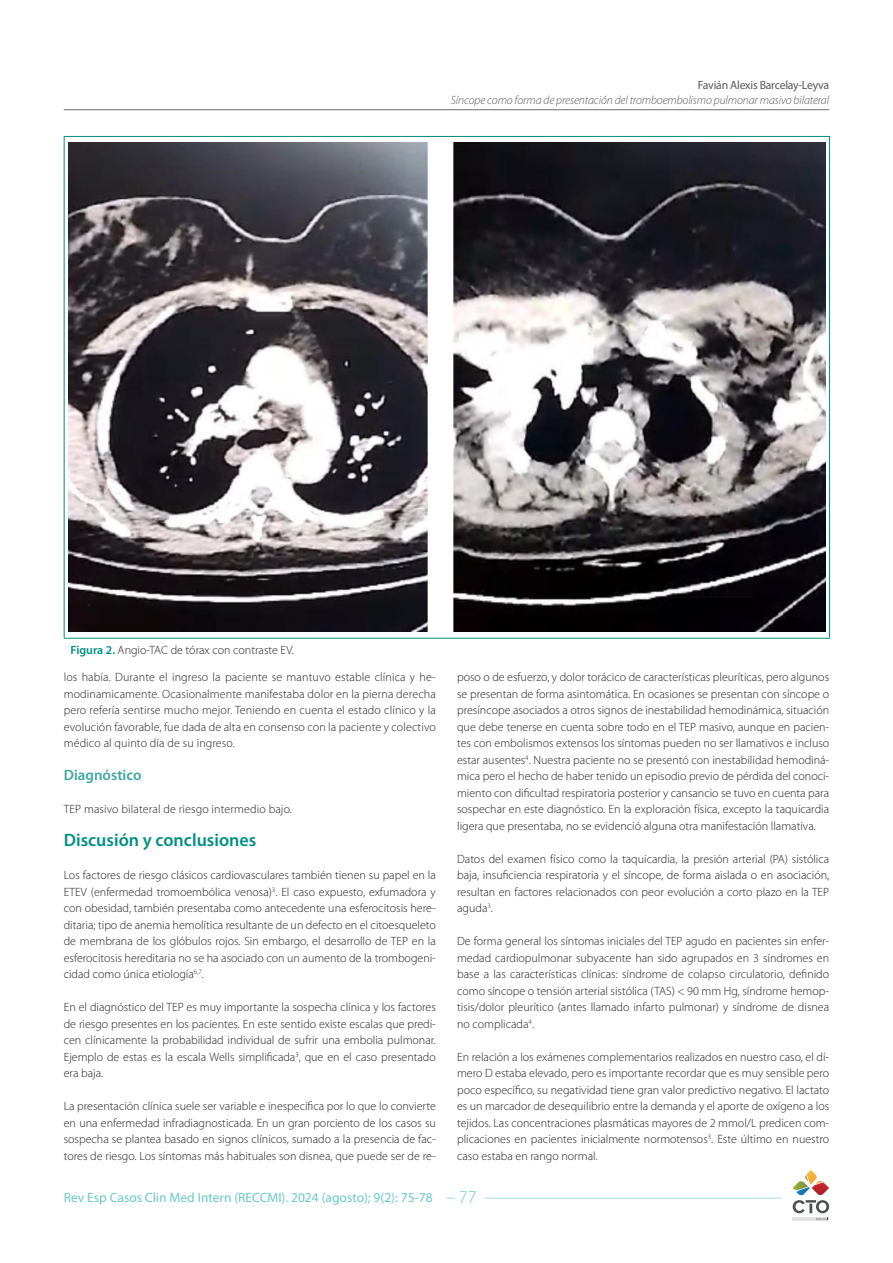
<style>
.page{position:relative;width:893px;height:1263px;background:#fff}
.page>*{position:absolute;margin:0;border:0;box-sizing:border-box;transform-origin:0 0}
._02_Primer_Orden{font:600 18px "Myriad Pro";color:#008f85}
.t1{font:300 18px "Myriad Pro";color:#6bc9cb}
._02_Segundo_Orden{font:600 15px "Myriad Pro";color:#40a6a2}
.t2{font:13.5px "Myriad Pro";color:#6bc9cb}
._01_Texto_comun{font:300 12px/16.5px "Myriad Pro";color:#231f20;text-align:justify}
.t3{font:italic 300 12px "Myriad Pro";letter-spacing:-.01em;color:#57585a}
.t4{font:12px "Myriad Pro";letter-spacing:-.02em;color:#57585a}
.s1{font-weight:600;color:#008f85}
</style>
<div class="page">
<hr style="left:64px;top:109px;width:765px;height:1px;background:#6c6d70">
<hr style="left:793px;top:1217px;width:36px;height:4px;background:#e1e2e1">
<svg style="left:793px;top:1170px;width:36px;height:50px"></svg>
<hr style="left:485px;top:1198px;width:297px;height:1px;background:#a8dcdd">
<hr style="left:64px;top:136px;width:766px;height:1px;background:#008f85">
<hr style="left:64px;top:137px;width:1px;height:501px;background:#008f85">
<hr style="left:829px;top:137px;width:1px;height:501px;background:#008f85">
<hr style="left:64px;top:638px;width:766px;height:1px;background:#008f85">
<img style="left:68px;top:143px;width:757px;height:489px">
<p class="t4" style="left:698px;top:78px;width:133px">Favián Alexis Barcelay-Leyva</p>
<p class="t3" style="left:451px;top:93px;width:380px">Síncope como forma de presentación del tromboembolismo pulmonar masivo bilateral</p>
<p class="_01_Texto_comun" style="left:71px;top:642px;width:225px"><span class="s1">Figura 2.</span> Angio-TAC de tórax con contraste EV.</p>
<p class="_01_Texto_comun" style="left:64px;top:669px;width:374px">los había. Durante el ingreso la paciente se mantuvo estable clínica y he&shy;modinamicamente. Ocasionalmente manifestaba dolor en la pierna derecha pero refería sentirse mucho mejor. Teniendo en cuenta el estado clínico y la evolución favorable, fue dada de alta en consenso con la paciente y colectivo médico al quinto día de su ingreso.</p>
<p class="_02_Segundo_Orden" style="left:64px;top:765px;width:79px">Diagnóstico</p>
<p class="_01_Texto_comun" style="left:64px;top:801px;width:230px">TEP masivo bilateral de riesgo intermedio bajo.</p>
<p class="_02_Primer_Orden" style="left:64px;top:829px;width:194px">Discusión y conclusiones</p>
<p class="_01_Texto_comun" style="left:64px;top:867px;width:374px">Los factores de riesgo clásicos cardiovasculares también tienen su papel en la ETEV (enfermedad tromoembólica venosa)<sup>3</sup>. El caso expuesto, exfumadora y con obesidad, también presentaba como antecedente una esferocitosis here&shy;ditaria; tipo de anemia hemolítica resultante de un defecto en el citoesqueleto de membrana de los glóbulos rojos. Sin embargo, el desarrollo de TEP en la esferocitosis hereditaria no se ha asociado con un aumento de la trombogeni&shy;cidad como única etiología<sup>6,7</sup>.</p>
<p class="_01_Texto_comun" style="left:64px;top:999px;width:374px">En el diagnóstico del TEP es muy importante la sospecha clínica y los factores de riesgo presentes en los pacientes. En este sentido existe escalas que predi&shy;cen clínicamente la probabilidad individual de sufrir una embolia pulmonar.<br>Ejemplo de estas es la escala Wells simplificada<sup>3</sup>, que en el caso presentado era baja.</p>
<p class="_01_Texto_comun" style="left:64px;top:1098px;width:374px">La presentación clínica suele ser variable e inespecífica por lo que lo convierte en una enfermedad infradiagnosticada. En un gran porciento de los casos su sospecha se plantea basado en signos clínicos, sumado a la presencia de fac&shy;tores de riesgo. Los síntomas más habituales son disnea, que puede ser de re-</p>
<p class="_01_Texto_comun" style="left:457px;top:669px;width:374px">poso o de esfuerzo, y dolor torácico de características pleuríticas, pero algunos se presentan de forma asintomática. En ocasiones se presentan con síncope o presíncope asociados a otros signos de inestabilidad hemodinámica, situación que debe tenerse en cuenta sobre todo en el TEP masivo, aunque en pacien&shy;tes con embolismos extensos los síntomas pueden no ser llamativos e incluso estar ausentes<sup>4</sup>. Nuestra paciente no se presentó con inestabilidad hemodiná&shy;mica pero el hecho de haber tenido un episodio previo de pérdida del conoci&shy;miento con dificultad respiratoria posterior y cansancio se tuvo en cuenta para sospechar en este diagnóstico. En la exploración física, excepto la taquicardia ligera que presentaba, no se evidenció alguna otra manifestación llamativa.</p>
<p class="_01_Texto_comun" style="left:457px;top:850px;width:374px">Datos del examen físico como la taquicardia, la presión arterial (PA) sistólica baja, insuficiencia respiratoria y el síncope, de forma aislada o en asociación, resultan en factores relacionados con peor evolución a corto plazo en la TEP aguda<sup>3</sup>.</p>
<p class="_01_Texto_comun" style="left:457px;top:933px;width:374px">De forma general los síntomas iniciales del TEP agudo en pacientes sin enfer&shy;medad cardiopulmonar subyacente han sido agrupados en 3 síndromes en base a las características clínicas: síndrome de colapso circulatorio, definido como síncope o tensión arterial sistólica (TAS) &lt; 90 mm Hg, síndrome hemop&shy;tisis/dolor pleurítico (antes llamado infarto pulmonar) y síndrome de disnea no complicada<sup>4</sup>.</p>
<p class="_01_Texto_comun" style="left:457px;top:1048px;width:374px">En relación a los exámenes complementarios realizados en nuestro caso, el dí&shy;mero D estaba elevado, pero es importante recordar que es muy sensible pero poco específico, su negatividad tiene gran valor predictivo negativo. El lactato es un marcador de desequilibrio entre la demanda y el aporte de oxígeno a los tejidos. Las concentraciones plasmáticas mayores de 2 mmol/L predicen com&shy;plicaciones en pacientes inicialmente normotensos<sup>3</sup>. Este último en nuestro caso estaba en rango normal.</p>
<p class="t2" style="left:64px;top:1189px;width:370px">Rev Esp Casos Clin Med Intern (RECCMI). 2024 (agosto); 9(2): 75-78</p>
<h1 class="t1" style="left:459px;top:1187px;width:19px">77</h1>
</div>
